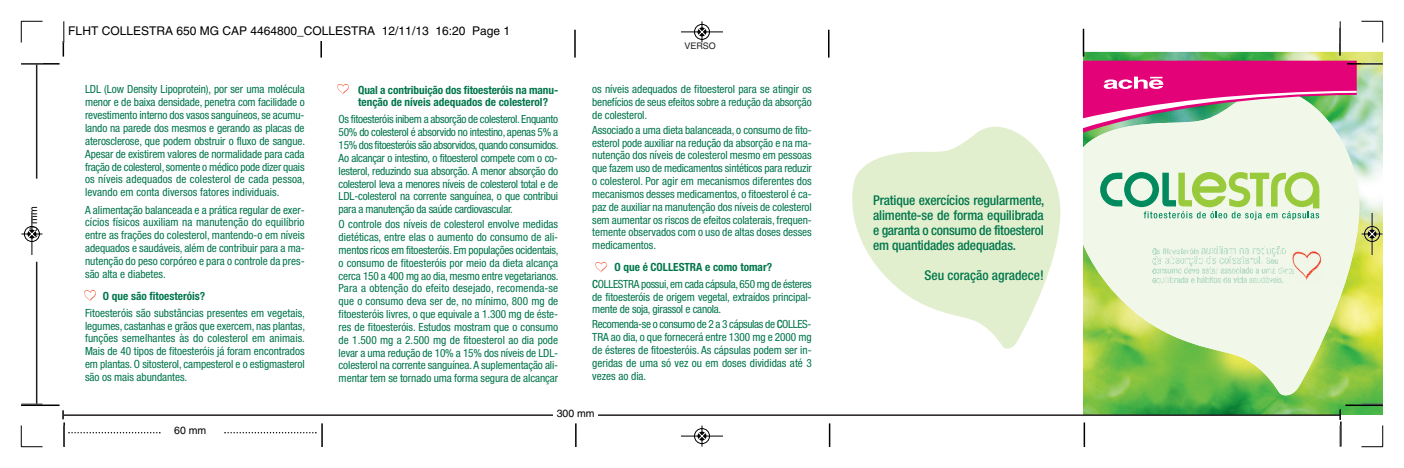
<style>
.page{position:relative;width:1404px;height:468px;background:#fff}
.page>*{position:absolute;margin:0;border:0;box-sizing:border-box;transform-origin:0 0}
.t1{font:500 condensed 13.5px/15px "Helvetica Neue";letter-spacing:-.01em;color:#00764b;text-align:justify}
.t2{font:12px "Helvetica";color:#000}
.t3{font:condensed 11.25px/12.9px "Helvetica Neue";letter-spacing:-.005em;color:#00764b;text-align:justify}
.t4{font:700 condensed 11.25px/12.8px "Helvetica Neue";color:#00764b}
.t5{font:condensed 11.25px/17.1px "Helvetica Neue";letter-spacing:-.03em;color:#00764b}
.t6{font:10.5px "Helvetica";color:#000}
.t7{font:9px "Helvetica";color:#231f20}
.s1{font-weight:700}
.s2{font-weight:500}
</style>
<div class="page">
<img style="left:1083px;top:52px;width:299px;height:95px">
<img style="left:1338px;top:147px;width:44px;height:267px">
<img style="left:1083px;top:397px;width:50px;height:17px">
<img style="left:1133px;top:397px;width:51px;height:17px">
<img style="left:1287px;top:397px;width:51px;height:17px">
<img style="left:1184px;top:397px;width:103px;height:17px">
<svg style="left:1083px;top:133px;width:290px;height:264px;background:#d2e8b6"></svg>
<svg style="left:1100px;top:172px;width:219px;height:48px;background:#b7dbaa"></svg>
<img style="left:1288px;top:249px;width:34px;height:32px">
<svg style="left:1152px;top:248px;width:4px;height:35px"></svg>
<img style="left:1156px;top:277px;width:125px;height:7px">
<svg style="left:84px;top:289px;width:12px;height:12px"></svg>
<svg style="left:337px;top:83px;width:12px;height:12px"></svg>
<svg style="left:595px;top:261px;width:12px;height:12px"></svg>
<svg style="left:852px;top:127px;width:208px;height:221px;fill:#e2efce"></svg>
<hr style="left:320px;top:30px;width:2px;height:28px;background:#000">
<svg style="left:574px;top:30px;width:1px;height:28px"></svg>
<svg style="left:828px;top:30px;width:1px;height:28px"></svg>
<hr style="left:828px;top:423px;width:2px;height:23px;background:#000">
<svg style="left:575px;top:423px;width:1px;height:23px"></svg>
<hr style="left:1082px;top:29px;width:2px;height:28px;background:#000">
<svg style="left:1083px;top:422px;width:1px;height:24px"></svg>
<hr style="left:1338px;top:28px;width:2px;height:28px;background:#000">
<hr style="left:1339px;top:421px;width:2px;height:25px;background:#000">
<hr style="left:321px;top:423px;width:2px;height:23px;background:#000">
<hr style="left:63px;top:422px;width:2px;height:24px;background:#000">
<hr style="left:21px;top:404px;width:39px;height:2px;background:#000">
<hr style="left:21px;top:63px;width:39px;height:2px;background:#000">
<hr style="left:1345px;top:404px;width:37px;height:2px;background:#000">
<svg style="left:224px;top:432px;width:92px;height:1px"></svg>
<hr style="left:64px;top:414px;width:1275px;height:2px;background:#231f20">
<div style="left:553px;top:405px;width:45px;height:17px;background:#fff"></div>
<svg style="left:62px;top:410px;width:2px;height:9px"></svg>
<hr style="left:36px;top:63px;width:1px;height:116px;background:#231f20">
<hr style="left:36px;top:262px;width:1px;height:142px;background:#231f20">
<svg style="left:63px;top:21px;width:2px;height:36px"></svg>
<svg style="left:21px;top:63px;width:22px;height:2px"></svg>
<svg style="left:1339px;top:21px;width:1px;height:22px"></svg>
<svg style="left:1083px;top:61px;width:299px;height:72px;background:#d5709f"></svg>
<svg style="left:63px;top:425px;width:97px;height:21px"></svg>
<svg style="left:21px;top:403px;width:22px;height:2px"></svg>
<svg style="left:1339px;top:409px;width:1px;height:37px"></svg>
<svg style="left:1361px;top:403px;width:21px;height:2px"></svg>
<svg style="left:21px;top:21px;width:22px;height:22px"></svg>
<svg style="left:1361px;top:21px;width:22px;height:22px"></svg>
<svg style="left:21px;top:425px;width:22px;height:22px"></svg>
<svg style="left:1361px;top:425px;width:22px;height:22px"></svg>
<svg style="left:681px;top:21px;width:42px;height:22px"></svg>
<svg style="left:681px;top:425px;width:42px;height:22px"></svg>
<svg style="left:21px;top:213px;width:22px;height:42px"></svg>
<svg style="left:1360px;top:212px;width:23px;height:44px"></svg>
<p class="t6" style="left:30px;top:238px;width:34px;rotate:-90deg">80 mm</p>
<p class="t2" style="left:68px;top:26px;width:443px">FLHT COLLESTRA 650 MG CAP 4464800_COLLESTRA 12/11/13 16:20 Page 1</p>
<p class="t3" style="left:85px;top:84px;width:221px">LDL (Low Density Lipoprotein), por ser uma molécula menor e de baixa densidade, penetra com facilidade o revestimento interno dos vasos sanguíneos, se acumu&shy;lando na parede dos mesmos e gerando as placas de aterosclerose, que podem obstruir o fluxo de sangue.<br>Apesar de existirem valores de normalidade para cada fração de colesterol, somente o médico pode dizer quais os níveis adequa dos de colesterol de cada pessoa, levando em conta diversos fatores individuais.</p>
<p class="t3" style="left:85px;top:204px;width:221px">A alimentação balanceada e a prática regular de exer - cícios físicos auxiliam na manutenção do equilí brio entre as frações do colesterol, mantendo-o em níveis adequados e saudáveis, além de contribuir pa ra a ma&shy;nutenção do peso corpóreo e para o controle da pres&shy;são alta e diabetes.</p>
<p class="t4" style="left:103px;top:290px;width:104px">O que são fitoesteróis?</p>
<p class="t3" style="left:85px;top:307px;width:221px">Fitoesteróis são substâncias presentes em vegetais, legumes, castanhas e grãos que exercem, nas plantas, funções semelhantes às do colesterol em animais.<br>Mais de 40 tipos de fitoesteróis já foram encontrados em plantas. O sitosterol, campesterol e o estigmasterol são os mais abundantes.</p>
<p class="t4" style="left:358px;top:84px;width:201px">Qual a contribuição dos fitoesteróis na manu&shy;tenção de níveis adequados de colesterol?</p>
<p class="t3" style="left:338px;top:114px;width:221px">Os fitoesteróis inibem a absorção de colesterol. Enquanto 50% do colesterol é absorvido no intestino, apenas 5% a 15% dos fitoesteróis são absorvidos, quan do consumidos.<br>Ao alcançar o intestino, o fitoeste rol compete com o co&shy;lesterol, reduzindo sua absorção. A menor absorção do colesterol leva a menores níveis de colesterol total e de LDL-colesterol na corrente sanguínea, o que contribui para a manutenção da saúde cardiovascular.</p>
<p class="t3" style="left:338px;top:219px;width:221px">O controle dos níveis de colesterol envolve medidas dietéticas, entre elas o aumento do consumo de ali&shy;mentos ricos em fitoesteróis. Em populações ocidentais, o consumo de fitoesteróis por meio da dieta alcança cerca 150 a 400 mg ao dia, mesmo entre vegetarianos.<br>Para a obtenção do efeito desejado, recomenda-se que o consumo deva ser de, no mínimo, 800 mg de fitoesteróis livres, o que equivale a 1.300 mg de éste - res de fitoesteróis. Estudos mostram que o consumo de 1.500 mg a 2.500 mg de fitoesterol ao dia pode levar a uma redução de 10% a 15% dos níveis de LDL&shy;colesterol na corrente sanguínea. A suplementação ali&shy;mentar tem se tornado uma forma segura de alcançar</p>
<p class="t7" style="left:684px;top:43px;width:33px">VERSO</p>
<p class="t3" style="left:592px;top:84px;width:221px">os níveis adequados de fitoesterol para se atingir os benefícios de seus efeitos sobre a redução da absorção de colesterol.</p>
<p class="t3" style="left:592px;top:124px;width:221px">Associado a uma dieta balanceada, o consumo de fito - es terol pode auxiliar na redução da absorção e na ma&shy;nutenção dos níveis de colesterol mesmo em pessoas que fazem uso de medicamentos sintéticos para redu zir o colesterol. Por agir em mecanismos diferentes dos mecanismos desses medicamentos, o fitoesterol é ca - paz de auxiliar na manutenção dos níveis de colesterol sem aumentar os riscos de efeitos colaterais, frequen&shy;temente observados com o uso de altas doses desses medicamentos.</p>
<p class="t5" style="left:592px;top:259px;width:221px;text-indent:22px"><span class="s1">O que é COLLESTRA e como tomar?<br></span><span class="s2">C</span>OLLESTRA possui, em cada cápsula, 650 mg de ésteres</p>
<p class="t3" style="left:592px;top:291px;width:221px">de fitoesteróis de origem vegetal, extraídos principal&shy;mente de soja, girassol e canola.</p>
<p class="t3" style="left:592px;top:319px;width:221px">Recomenda-se o consumo de 2 a 3 cápsulas de <span class="s2">C</span>OLLES-TRA ao dia, o que fornecerá entre 1300 mg e 2000 mg de ésteres de fitoesteróis. As cápsulas podem ser in&shy;geridas de uma só vez ou em doses divididas até 3 vezes ao dia.</p>
<p class="t6" style="left:174px;top:426px;width:34px">60 mm</p>
<p class="t6" style="left:556px;top:409px;width:39px">300 mm</p>
<p class="t1" style="left:873px;top:193px;width:173px">Pratique exercícios regularmente, alimente-se de forma equilibrada e garanta o consumo de fitoesterol em quantidades adequadas.</p>
<p class="t1" style="left:924px;top:268px;width:121px">Seu coração agradece!</p>
</div>
